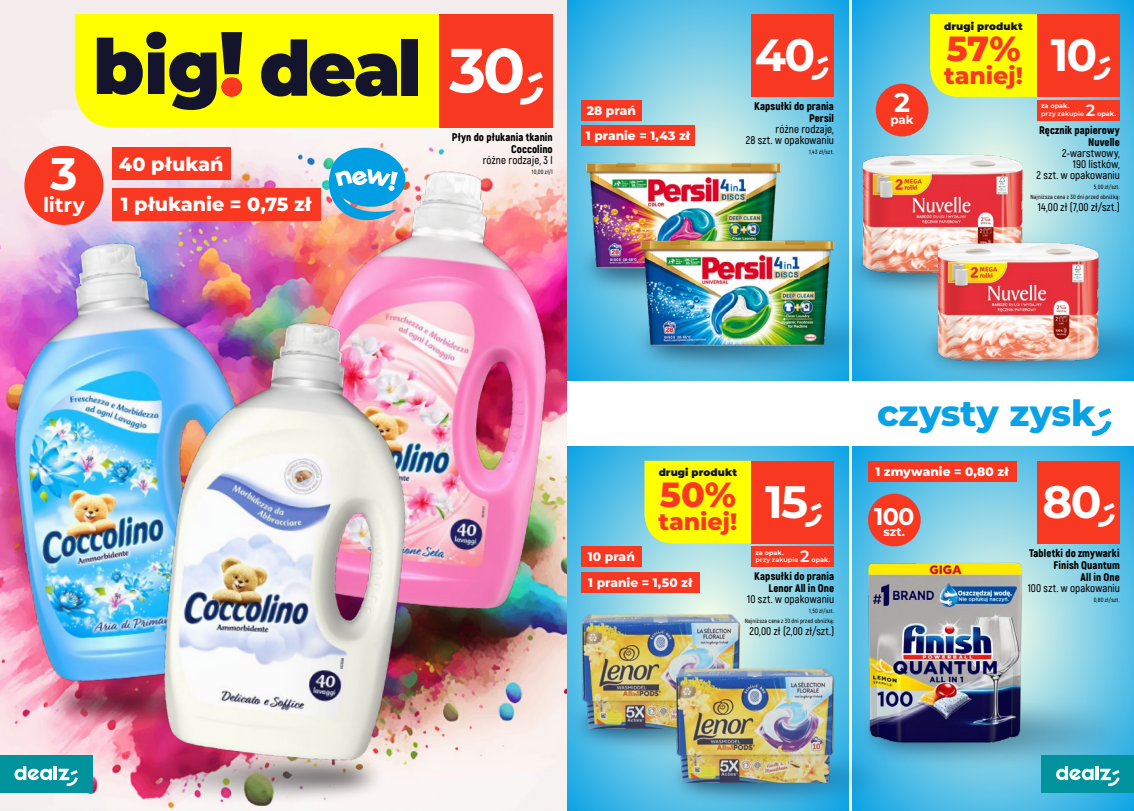
<style>
.page{position:relative;width:1134px;height:811px;background:#fff}
.page>*{position:absolute;margin:0;border:0;box-sizing:border-box;transform-origin:0 0}
.t1{font:700 62.3px "Montserrat";color:#fff}
.t2{font:700 45.6px "Montserrat";color:#fff}
.t3{font:700 45.3px "Montserrat";letter-spacing:-.04em;color:#fff}
.t4{font:800 36px "Montserrat";color:#09a2e6}
.t5{font:800 34.9px "Montserrat";color:#f93822}
.t6{font:700 27px "Montserrat";color:#fff}
.t7{font:700 24px "Montserrat";color:#fff}
.t8{font:800 23.7px "Montserrat";letter-spacing:-.01em;color:#f93822}
.t9{font:700 20.3px "Montserrat";letter-spacing:-.01em;color:#fff}
.t10{font:800 19.2px/40px "Montserrat";color:#fff}
.t11{font:600 16.2px "Montserrat";color:#fff}
.t12{font:800 12.2px/25.5px "Montserrat";color:#fff}
.t13{font:700 12px "Montserrat";letter-spacing:-.005em;color:#fff}
.t14{font:600 11px/11px "Akrobat";letter-spacing:.01em;color:#000;text-align:right}
.t15{font:900 11px/12px "Akrobat";letter-spacing:.005em;color:#000;text-align:right}
.t16{font:900 10.2px "Montserrat";letter-spacing:.01em;color:#14152d}
.t17{font:700 6.4px "Montserrat";letter-spacing:.015em;color:#fff}
.t18{font:600 6.4px "Montserrat";letter-spacing:.015em;color:#fff}
.t19{font:600 6px/10px "Akrobat";letter-spacing:.035em;color:#000;text-align:right}
</style>
<div class="page">
<svg style="left:567px;top:446px;width:281px;height:365px"></svg>
<svg style="left:852px;top:0;width:282px;height:380px"></svg>
<svg style="left:852px;top:446px;width:282px;height:365px"></svg>
<svg style="left:567px;top:0;width:281px;height:380px"></svg>
<div style="left:0;top:0;width:567px;height:811px;background:#f5eced"></div>
<img style="left:0;top:142px;width:567px;height:669px">
<img style="left:853px;top:692px;width:281px;height:82px">
<img style="left:667px;top:746px;width:224px;height:65px">
<img style="left:630px;top:304px;width:261px;height:76px">
<img style="left:573px;top:229px;width:261px;height:75px">
<img style="left:842px;top:229px;width:262px;height:75px">
<img style="left:916px;top:310px;width:218px;height:71px">
<img style="left:568px;top:733px;width:94px;height:24px">
<img style="left:443px;top:629px;width:79px;height:41px">
<img style="left:278px;top:148px;width:295px;height:481px">
<img style="left:853px;top:149px;width:176px;height:129px">
<img style="left:928px;top:236px;width:176px;height:130px">
<img style="left:581px;top:154px;width:204px;height:122px">
<img style="left:853px;top:560px;width:184px;height:185px">
<img style="left:568px;top:609px;width:186px;height:124px">
<img style="left:662px;top:664px;width:186px;height:123px">
<img style="left:631px;top:233px;width:212px;height:121px">
<img style="left:43px;top:703px;width:94px;height:30px">
<img style="left:0;top:219px;width:285px;height:484px">
<img style="left:131px;top:746px;width:257px;height:61px">
<img style="left:137px;top:298px;width:306px;height:482px">
<div style="left:24px;top:146px;width:79px;height:79px;background:#f93822;border-radius:50%"></div>
<div style="left:112px;top:148px;width:119px;height:32px;background:#f93822"></div>
<div style="left:112px;top:188px;width:208px;height:32px;background:#f93822"></div>
<div style="left:930px;top:14px;width:107px;height:83px;background:#ff0"></div>
<div style="left:644px;top:461px;width:107px;height:82px;background:#ff0"></div>
<div style="left:876px;top:84px;width:52px;height:52px;background:#f93822;border-radius:50%"></div>
<div style="left:581px;top:546px;width:60px;height:21px;background:#f93822"></div>
<div style="left:581px;top:572px;width:118px;height:20px;background:#f93822"></div>
<div style="left:868px;top:461px;width:148px;height:20px;background:#f93822"></div>
<div style="left:868px;top:494px;width:53px;height:52px;background:#f93822;border-radius:50%"></div>
<div style="left:581px;top:100px;width:60px;height:20px;background:#f93822"></div>
<div style="left:581px;top:125px;width:114px;height:21px;background:#f93822"></div>
<img style="left:327px;top:145px;width:81px;height:77px">
<div style="left:75px;top:14px;width:364px;height:114px;background:#ff0"></div>
<svg style="left:97px;top:32px;width:145px;height:78px"></svg>
<svg style="left:261px;top:39px;width:136px;height:57px"></svg>
<div style="left:401px;top:39px;width:16px;height:57px;background:#14152d"></div>
<div style="left:439px;top:14px;width:114px;height:114px;background:#f93822"></div>
<div style="left:1037px;top:14px;width:83px;height:83px;background:#f93822"></div>
<div style="left:751px;top:461px;width:83px;height:82px;background:#f93822"></div>
<div style="left:1037px;top:461px;width:83px;height:82px;background:#f93822"></div>
<div style="left:1037px;top:100px;width:83px;height:20px;background:#f93822"></div>
<div style="left:751px;top:546px;width:83px;height:21px;background:#f93822"></div>
<div style="left:751px;top:14px;width:83px;height:83px;background:#f93822"></div>
<div style="left:0;top:755px;width:92px;height:38px;background:#00939d"></div>
<svg style="left:14px;top:766px;width:38px;height:14px"></svg>
<hr style="left:54px;top:766px;width:3px;height:14px;background:#fff">
<svg style="left:59px;top:768px;width:19px;height:18px"></svg>
<div style="left:1042px;top:755px;width:92px;height:38px;background:#00939d"></div>
<svg style="left:1056px;top:766px;width:38px;height:14px"></svg>
<hr style="left:1095px;top:766px;width:3px;height:14px;background:#fff">
<svg style="left:1100px;top:768px;width:19px;height:18px"></svg>
<h2 class="t2" style="left:50px;top:141px;width:28px">3</h2>
<h3 class="t10" style="left:119px;top:143px;width:194px">40 płukań<br>1 płukanie = 0,75 zł</h3>
<h3 class="t9" style="left:43px;top:190px;width:43px">litry</h3>
<p class="t16" style="left:944px;top:19px;width:80px">drugi produkt</p>
<h3 class="t5" style="left:946px;top:23px;width:76px">57%</h3>
<h3 class="t8" style="left:944px;top:58px;width:80px">taniej!</h3>
<h1 class="t1" style="left:449px;top:25px;width:77px">30</h1>
<h3 class="t3" style="left:1051px;top:22px;width:48px">10</h3>
<h3 class="t3" style="left:755px;top:22px;width:62px">40</h3>
<h3 class="t6" style="left:894px;top:83px;width:17px">2</h3>
<p class="t15" style="left:754px;top:100px;width:81px">Kapsułki do prania<br>Persil</p>
<p class="t14" style="left:746px;top:124px;width:90px">różne rodzaje,<br>28 szt. w opakowaniu</p>
<p class="t19" style="left:809px;top:147px;width:26px">1,43 zł/szt.</p>
<p class="t17" style="left:1041px;top:101px;width:30px">za opak.</p>
<p class="t18" style="left:1041px;top:109px;width:45px">przy zakupie</p>
<h3 class="t11" style="left:1086px;top:98px;width:11px">2</h3>
<p class="t17" style="left:1097px;top:109px;width:21px">opak.</p>
<p class="t12" style="left:586px;top:97px;width:106px">28 prań<br>1 pranie = 1,43 zł</p>
<p class="t13" style="left:890px;top:111px;width:25px">pak</p>
<p class="t15" style="left:1039px;top:124px;width:82px">Ręcznik papierowy<br>Nuvelle</p>
<p class="t14" style="left:1037px;top:147px;width:85px">2-warstwowy,<br>190 listków,<br>2 szt. w opakowaniu</p>
<p class="t19" style="left:1030px;top:182px;width:91px">5,00 zł/szt.<br>Najniższa cena z 30 dni przed obniżką:</p>
<p class="t14" style="left:1038px;top:201px;width:83px">14,00 zł (7,00 zł/szt.)</p>
<p class="t15" style="left:452px;top:131px;width:103px">Płyn do płukania tkanin<br>Coccolino</p>
<p class="t14" style="left:483px;top:155px;width:72px">różne rodzaje, 3 l</p>
<p class="t19" style="left:532px;top:167px;width:22px">10,00 zł/l</p>
<h3 class="t4" style="left:877px;top:386px;width:220px">czysty zysk</h3>
<p class="t16" style="left:659px;top:465px;width:80px">drugi produkt</p>
<p class="t12" style="left:875px;top:458px;width:135px">1 zmywanie = 0,80 zł</p>
<h3 class="t5" style="left:660px;top:469px;width:78px">50%</h3>
<h3 class="t8" style="left:659px;top:504px;width:80px">taniej!</h3>
<h3 class="t3" style="left:765px;top:469px;width:44px">15</h3>
<h3 class="t3" style="left:1042px;top:469px;width:60px">80</h3>
<h3 class="t7" style="left:874px;top:499px;width:42px">100</h3>
<p class="t13" style="left:883px;top:523px;width:23px">szt.</p>
<p class="t12" style="left:588px;top:543px;width:106px">10 prań<br>1 pranie = 1,50 zł</p>
<p class="t17" style="left:755px;top:548px;width:30px">za opak.</p>
<p class="t18" style="left:755px;top:555px;width:45px">przy zakupie</p>
<h3 class="t11" style="left:800px;top:545px;width:11px">2</h3>
<p class="t17" style="left:811px;top:555px;width:21px">opak.</p>
<p class="t15" style="left:754px;top:570px;width:81px">Kapsułki do prania<br>Lenor All in One</p>
<p class="t14" style="left:747px;top:594px;width:88px">10 szt. w opakowaniu</p>
<p class="t19" style="left:745px;top:606px;width:91px">1,50 zł/szt.<br>Najniższa cena z 30 dni przed obniżką:</p>
<p class="t14" style="left:749px;top:626px;width:86px">20,00 zł (2,00 zł/szt.)</p>
<p class="t15" style="left:1029px;top:547px;width:92px">Tabletki do zmywarki<br>Finish Quantum<br>All in One</p>
<p class="t14" style="left:1028px;top:582px;width:94px">100 szt. w opakowaniu</p>
<p class="t19" style="left:1094px;top:594px;width:28px">0,80 zł/szt.</p>
</div>
